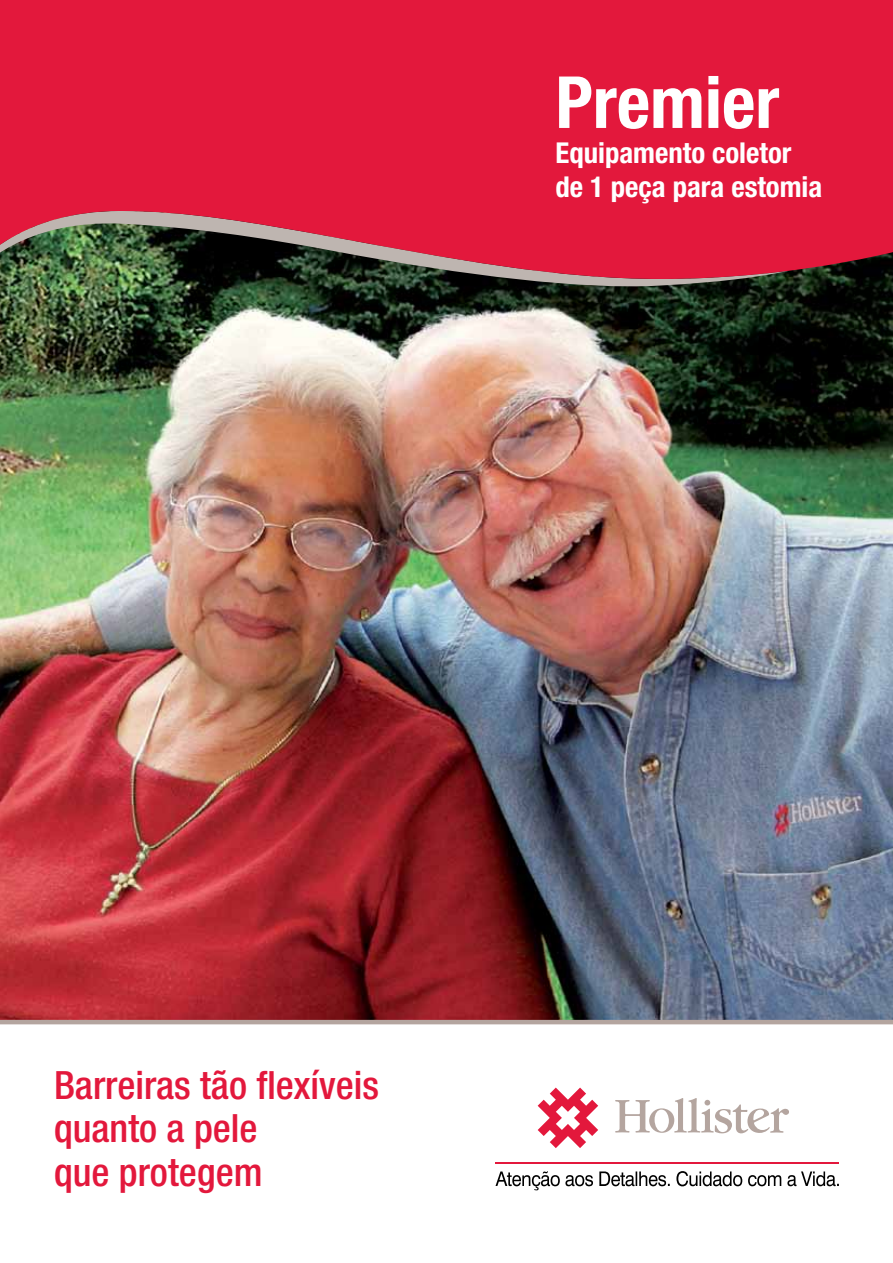
<style>
.page{position:relative;width:893px;height:1263px;background:#fff}
.page>*{position:absolute;margin:0;border:0;box-sizing:border-box;transform-origin:0 0}
.t1{font:700 condensed 72px "Helvetica Neue LT Std";color:#fff}
.t2{font:500 condensed 39px/43.5px "Helvetica Neue LT Std";color:#e3183c}
.t3{font:700 condensed 28.8px/34.5px "Helvetica Neue LT Std";color:#fff}
</style>
<div class="page">
<img style="left:0;top:279px;width:893px;height:741px">
<svg style="left:495px;top:1171px;width:286px;height:19px"></svg>
<svg style="left:787px;top:1171px;width:52px;height:15px"></svg>
<hr style="left:495px;top:1162px;width:344px;height:2px;background:#e3183c">
<svg style="left:538px;top:1087px;width:60px;height:61px"></svg>
<svg style="left:615px;top:1098px;width:174px;height:35px"></svg>
<img style="left:0;top:279px;width:790px;height:11px">
<svg style="left:0;top:0;width:893px;height:279px;background:#d21e3d"></svg>
<hr style="left:0;top:1020px;width:893px;height:4px;background:#b4a59f">
<h1 class="t1" style="left:555px;top:59px;width:225px">Premier</h1>
<p class="t3" style="left:555px;top:135px;width:268px">Equipamento coletor de 1 peça para estomia</p>
<p class="t2" style="left:54px;top:1063px;width:326px">Barreiras tão flexíveis quanto a pele<br>que protegem</p>
</div>
